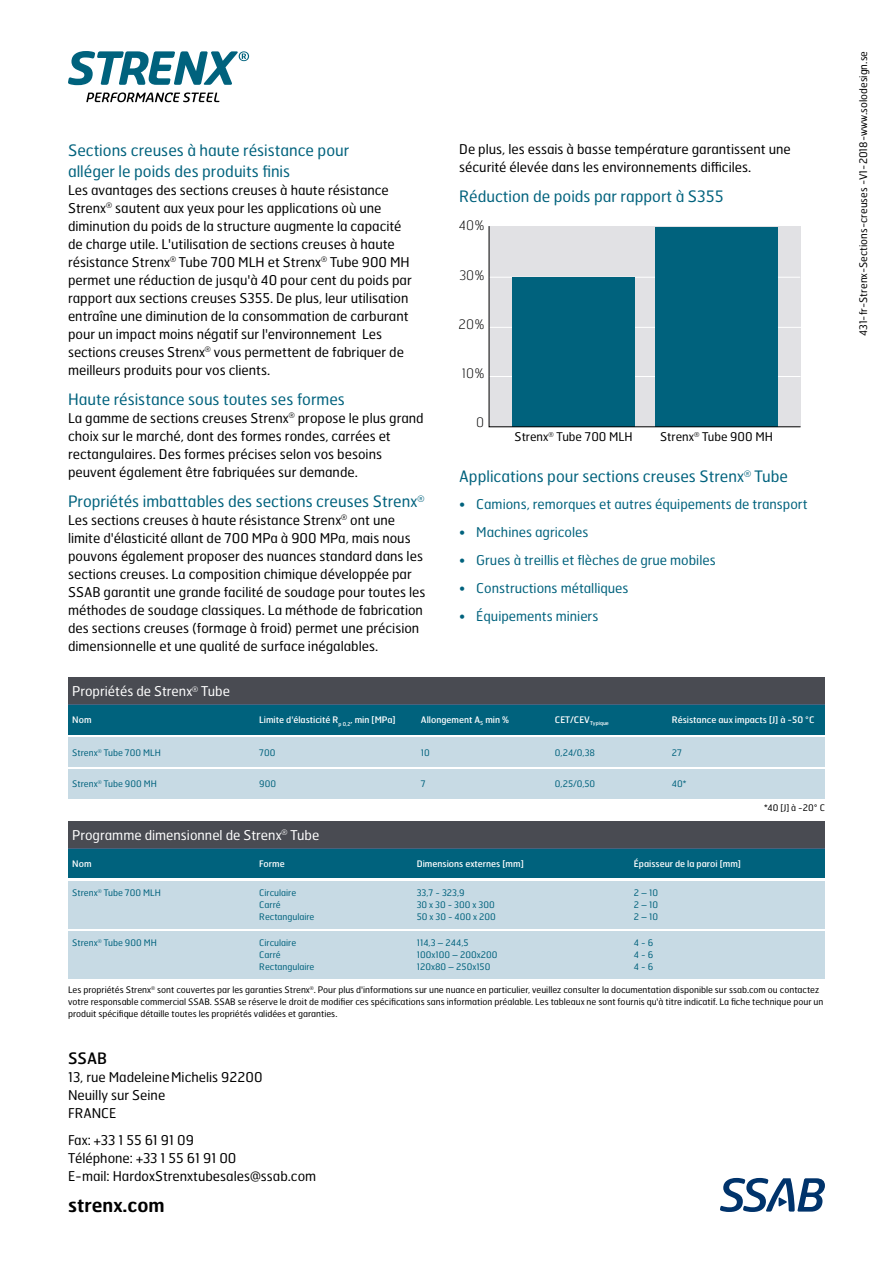
<style>
.page{position:relative;width:893px;height:1263px;background:#fff}
.page>*{position:absolute;margin:0;border:0;box-sizing:border-box;transform-origin:0 0}
.t1{font:600 18.75px "Hermes FB";color:#000}
.S___Body_Title_10_5{font:15.75px/21px "Hermes FB";color:#00627d}
.S___Body_Title_10_5-2{font:15.75px "Hermes FB";color:#000}
.S___Body_Copy_9{font:13.5px/18px "Hermes FB";color:#000}
.S___Bullet_9{font:13.5px "Hermes FB";color:#00627d}
.t2{font:13.5px "Hermes FB";color:#fff}
.t3{font:100 13.05px "Hermes FB";color:#000}
.S___Body_Copy_9-2{font:12px "Hermes FB";color:#000}
.t4{font:10.5px "Hermes FB";color:#000}
.S___Caption{font:9px/12px "Hermes FB";color:#000}
.t5{font:9px/12px "Hermes FB";color:#00627d}
.t6{font:9px "Hermes FB";color:#fff}
</style>
<div class="page">
<svg style="left:720px;top:1178px;width:105px;height:34px"></svg>
<svg style="left:488px;top:226px;width:313px;height:202px;background:#46899c"></svg>
<div style="left:68px;top:848px;width:187px;height:30px;background:#00627d"></div>
<div style="left:68px;top:821px;width:757px;height:27px;background:#494b52"></div>
<div style="left:412px;top:848px;width:218px;height:30px;background:#00627d"></div>
<div style="left:255px;top:848px;width:157px;height:30px;background:#00627d"></div>
<div style="left:255px;top:881px;width:157px;height:48px;background:#c7dae4"></div>
<div style="left:255px;top:931px;width:157px;height:48px;background:#c7dae4"></div>
<div style="left:630px;top:881px;width:195px;height:48px;background:#c7dae4"></div>
<div style="left:630px;top:931px;width:195px;height:48px;background:#c7dae4"></div>
<div style="left:412px;top:881px;width:218px;height:48px;background:#c7dae4"></div>
<div style="left:412px;top:931px;width:218px;height:48px;background:#c7dae4"></div>
<div style="left:68px;top:881px;width:187px;height:48px;background:#c7dae4"></div>
<div style="left:68px;top:931px;width:187px;height:48px;background:#c7dae4"></div>
<div style="left:630px;top:848px;width:195px;height:30px;background:#00627d"></div>
<div style="left:68px;top:705px;width:187px;height:30px;background:#00627d"></div>
<div style="left:68px;top:677px;width:757px;height:28px;background:#494b52"></div>
<div style="left:417px;top:705px;width:134px;height:30px;background:#00627d"></div>
<div style="left:255px;top:705px;width:162px;height:30px;background:#00627d"></div>
<div style="left:255px;top:737px;width:162px;height:30px;background:#c7dae4"></div>
<div style="left:255px;top:769px;width:162px;height:30px;background:#c7dae4"></div>
<div style="left:551px;top:737px;width:117px;height:30px;background:#c7dae4"></div>
<div style="left:551px;top:769px;width:117px;height:30px;background:#c7dae4"></div>
<div style="left:417px;top:737px;width:134px;height:30px;background:#c7dae4"></div>
<div style="left:417px;top:769px;width:134px;height:30px;background:#c7dae4"></div>
<div style="left:668px;top:737px;width:157px;height:30px;background:#c7dae4"></div>
<div style="left:668px;top:769px;width:157px;height:30px;background:#c7dae4"></div>
<div style="left:68px;top:737px;width:187px;height:30px;background:#c7dae4"></div>
<div style="left:68px;top:769px;width:187px;height:30px;background:#c7dae4"></div>
<div style="left:551px;top:705px;width:117px;height:30px;background:#00627d"></div>
<div style="left:668px;top:705px;width:157px;height:30px;background:#00627d"></div>
<svg style="left:68px;top:51px;width:181px;height:34px"></svg>
<svg style="left:86px;top:92px;width:133px;height:10px"></svg>
<p class="S___Body_Title_10_5" style="left:68px;top:139px;width:283px">Sections creuses à haute résistance pour alléger le poids des produits finis</p>
<p class="S___Body_Copy_9" style="left:68px;top:180px;width:345px">Les avantages des sections creuses à haute résistance Strenx<sup>®</sup> sautent aux yeux pour les applications où une diminution du poids de la structure augmente la capacité de charge utile. L'utilisation de sections creuses à haute résistance Strenx<sup>®</sup> Tube 700 MLH et Strenx<sup>®</sup> Tube 900 MH permet une réduction de jusqu'à 40 pour cent du poids par rapport aux sections creuses S355. De plus, leur utilisation entraîne une diminution de la consommation de carburant pour un impact moins négatif sur l'environnement Les sections creuses Strenx<sup>®</sup> vous permettent de fabriquer de meilleurs produits pour vos clients.</p>
<p class="S___Body_Title_10_5" style="left:68px;top:388px;width:278px">Haute résistance sous toutes ses formes</p>
<p class="S___Body_Copy_9" style="left:68px;top:408px;width:357px">La gamme de sections creuses Strenx<sup>®</sup> propose le plus grand choix sur le marché, dont des formes rondes, carrées et rectangulaires. Des formes précises selon vos besoins peuvent également être fabriquées sur demande.</p>
<p class="S___Body_Title_10_5" style="left:68px;top:490px;width:358px">Propriétés imbattables des sections creuses Strenx<sup>®</sup></p>
<p class="S___Body_Copy_9" style="left:68px;top:510px;width:359px">Les sections creuses à haute résistance Strenx<sup>®</sup> ont une limite d'élasticité allant de 700 MPa à 900 MPa, mais nous pouvons également proposer des nuances standard dans les sections creuses. La composition chimique développée par SSAB garantit une grande facilité de soudage pour toutes les méthodes de soudage classiques. La méthode de fabrication des sections creuses (formage à froid) permet une précision dimensionnelle et une qualité de surface inégalables.</p>
<p class="t2" style="left:72px;top:683px;width:159px">Propriétés de Strenx<sup>®</sup> Tube</p>
<p class="S___Body_Copy_9" style="left:459px;top:140px;width:333px">De plus, les essais à basse température garantissent une sécurité élevée dans les environnements difficiles.</p>
<p class="S___Body_Title_10_5" style="left:459px;top:185px;width:266px">Réduction de poids par rapport à S355</p>
<p class="t3" style="left:459px;top:217px;width:27px">40%</p>
<p class="t3" style="left:459px;top:267px;width:26px">30%</p>
<p class="t3" style="left:459px;top:316px;width:27px">20%</p>
<p class="t3" style="left:462px;top:365px;width:24px">10%</p>
<p class="t3" style="left:476px;top:414px;width:10px">0</p>
<p class="S___Body_Copy_9-2" style="left:515px;top:429px;width:120px">Strenx<sup>®</sup> Tube 700 MLH</p>
<p class="S___Body_Copy_9-2" style="left:660px;top:429px;width:114px">Strenx<sup>®</sup> Tube 900 MH</p>
<p class="t3" style="left:513px;top:429px;width:120px">Strenx™ Tube 700 MH</p>
<p class="t3" style="left:658px;top:429px;width:121px">Strenx™ Tube 900 MH</p>
<p class="S___Body_Title_10_5" style="left:459px;top:465px;width:330px">Applications pour sections creuses Strenx<sup>®</sup> Tube</p>
<p class="S___Bullet_9" style="left:459px;top:495px;width:350px">• Camions, remorques et autres équipements de transport</p>
<p class="S___Bullet_9" style="left:459px;top:523px;width:131px">• Machines agricoles</p>
<p class="S___Bullet_9" style="left:459px;top:551px;width:258px">• Grues à treillis et flèches de grue mobiles</p>
<p class="S___Bullet_9" style="left:459px;top:580px;width:171px">• Constructions métalliques</p>
<p class="S___Bullet_9" style="left:459px;top:608px;width:141px">• Équipements miniers</p>
<p class="t6" style="left:72px;top:714px;width:21px">Nom</p>
<p class="t5" style="left:72px;top:746px;width:90px">Strenx<sup>®</sup> Tube 700 MLH</p>
<p class="t5" style="left:72px;top:778px;width:86px">Strenx<sup>®</sup> Tube 900 MH</p>
<p class="t6" style="left:259px;top:714px;width:138px">Limite d'élasticité R<sub>p</sub> <sub>0,2</sub>, min [MPa]</p>
<p class="t6" style="left:421px;top:714px;width:90px">Allongement A<sub>5</sub> min %</p>
<p class="t5" style="left:259px;top:746px;width:18px">700</p>
<p class="t5" style="left:259px;top:778px;width:18px">900</p>
<p class="t5" style="left:421px;top:746px;width:11px">10</p>
<p class="t5" style="left:421px;top:778px;width:6px">7</p>
<p class="t6" style="left:555px;top:714px;width:55px">CET/CEV<sub>Typique</sub></p>
<p class="t6" style="left:672px;top:714px;width:144px">Résistance aux impacts [J] à -50 °C</p>
<p class="t5" style="left:555px;top:746px;width:42px">0,24/0,38</p>
<p class="t5" style="left:555px;top:778px;width:42px">0,25/0,50</p>
<p class="t5" style="left:672px;top:746px;width:12px">27</p>
<p class="t5" style="left:672px;top:778px;width:16px">40*</p>
<p class="S___Caption" style="left:764px;top:801px;width:62px">*40 [J] à -20° C</p>
<p class="t2" style="left:72px;top:826px;width:249px">Programme dimensionnel de Strenx<sup>®</sup> Tube</p>
<p class="t6" style="left:259px;top:858px;width:27px">Forme</p>
<p class="t6" style="left:417px;top:858px;width:109px">Dimensions externes [mm]</p>
<p class="t5" style="left:259px;top:887px;width:57px">Circulaire<br>Carré<br>Rectangulaire</p>
<p class="t5" style="left:259px;top:937px;width:57px">Circulaire<br>Carré<br>Rectangulaire</p>
<p class="t6" style="left:72px;top:858px;width:21px">Nom</p>
<p class="t5" style="left:72px;top:887px;width:90px">Strenx<sup>®</sup> Tube 700 MLH</p>
<p class="t5" style="left:417px;top:887px;width:81px">33,7 - 323,9<br>30 x 30 - 300 x 300<br>50 x 30 - 400 x 200</p>
<p class="t5" style="left:417px;top:937px;width:82px">114,3 – 244,5<br>100x100 – 200x200<br>120x80 – 250x150</p>
<p class="t5" style="left:72px;top:937px;width:86px">Strenx<sup>®</sup> Tube 900 MH</p>
<p class="t6" style="left:634px;top:858px;width:109px">Épaisseur de la paroi [mm]</p>
<p class="t5" style="left:634px;top:887px;width:26px;text-align:justify">2 – 10<br>2 – 10<br>2 – 10</p>
<p class="t5" style="left:634px;top:937px;width:21px;text-align:justify">4 - 6<br>4 - 6<br>4 - 6</p>
<p class="S___Caption" style="left:68px;top:984px;width:757px">Les propriétés Strenx<sup>®</sup> sont couvertes par les garanties Strenx<sup>®</sup>. Pour plus d'informations sur une nuance en particulier, veuillez consulter la documentation disponible sur ssab.com ou contactez votre responsable commercial SSAB. SSAB se réserve le droit de modifier ces spécifications sans information préalable. Les tableaux ne sont fournis qu'à titre indicatif. La fiche technique pour un produit spécifique détaille toutes les propriétés validées et garanties.</p>
<p class="S___Body_Title_10_5-2" style="left:68px;top:1048px;width:41px">SSAB</p>
<p class="S___Body_Copy_9" style="left:68px;top:1068px;width:196px">13, rue Madeleine Michelis 92200<br>Neuilly sur Seine<br>FRANCE</p>
<p class="S___Body_Copy_9" style="left:68px;top:1131px;width:250px">Fax: +33 1 55 61 91 09<br>Téléphone: +33 1 55 61 91 00<br>E-mail: HardoxStrenxtubesales@ssab.com</p>
<p class="t1" style="left:68px;top:1193px;width:98px">strenx.com</p>
<p class="t4" style="left:857px;top:336px;width:287px;rotate:-90deg">431-fr-Strenx-Sections-creuses -V1-2018-www.solodesign.se</p>
</div>
